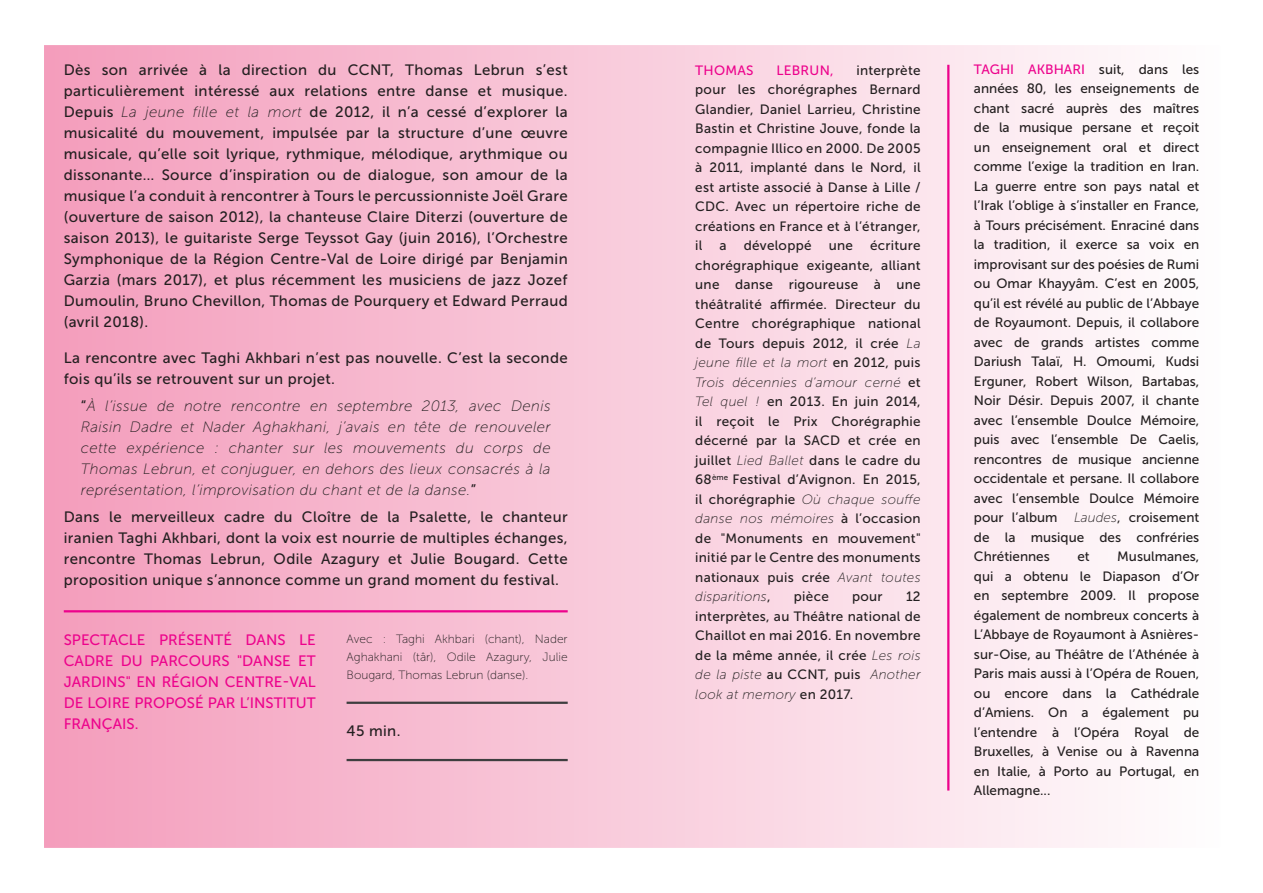
<style>
.page{position:relative;width:1263px;height:893px;background:#fff}
.page>*{position:absolute;margin:0;border:0;box-sizing:border-box;transform-origin:0 0}
.GRAND_TITRE{font:15px/21px "Museo Sans 500";letter-spacing:.025em;color:#231f20;text-align:justify}
.GRAND_TITRE-2{font:italic 15px/21px "Museo Sans 100";letter-spacing:.025em;color:#231f20;text-align:justify}
.GRAND_TITRE-3{font:15px/21px "Museo Sans 500";color:#ed028c;text-align:justify}
.Genres___calendrier{font:13.5px/19.5px "Museo Sans 500";letter-spacing:.02em;color:#231f20;text-align:justify}
.Genres___calendrier-2{font:13.5px "Museo Sans 500";letter-spacing:.02em;color:#ed028c}
.GRAND_TITRE-4{font:12px/18px "Museo Sans 100";color:#231f20;text-align:justify}
.s1{font-family:"Museo Sans 100";font-style:italic}
.s2{font-family:"Museo Sans 500";font-style:normal}
.s3{color:#ed028c}
</style>
<div class="page">
<div style="left:43px;top:44px;width:1178px;height:805px;background:linear-gradient(to right,#f49cbc,#fefdfe);border:2px solid #fff"></div>
<hr style="left:947px;top:65px;width:2px;height:725px;background:#ed028c">
<hr style="left:64px;top:610px;width:504px;height:2px;background:#ed028c">
<hr style="left:347px;top:702px;width:221px;height:2px;background:#3e3e3f">
<hr style="left:347px;top:759px;width:221px;height:2px;background:#3e3e3f">
<p class="GRAND_TITRE" style="left:64px;top:59px;width:505px">Dès son arrivée à la direction du CCNT, Thomas Lebrun s’est particulièrement intéressé aux relations entre danse et musique.<br>Depuis <span class="s1">La jeune fille et la mort</span> de 2012, il n’a cessé d’explorer la musicalité du mouvement, impulsée par la structure d’une œuvre musicale, qu’elle soit lyrique, rythmique, mélodique, arythmique ou dissonante… Source d’inspiration ou de dialogue, son amour de la musique l’a conduit à rencontrer à Tours le percussionniste Joël Grare (ouverture de saison 2012), la chanteuse Claire Diterzi (ouverture de saison 2013), le guitariste Serge Teyssot Gay (juin 2016), l’Orchestre Symphonique de la Région Centre-Val de Loire dirigé par Benjamin Garzia (mars 2017), et plus récemment les musiciens de jazz Jozef Dumoulin, Bruno Chevillon, Thomas de Pourquery et Edward Perraud (avril 2018).</p>
<p class="GRAND_TITRE" style="left:64px;top:347px;width:505px">La rencontre avec Taghi Akhbari n’est pas nouvelle. C’est la seconde fois qu’ils se retrouvent sur un projet.</p>
<p class="GRAND_TITRE-2" style="left:81px;top:396px;width:471px"><span class="s2">“</span>À l’issue de notre rencontre en septembre 2013, avec Denis Raisin Dadre et Nader Aghakhani, j’avais en tête de renouveler cette expérience : chanter sur les mouvements du corps de Thomas Lebrun, et conjuguer, en dehors des lieux consacrés à la représentation, l’improvisation du chant et de la danse.<span class="s2">”</span></p>
<p class="GRAND_TITRE" style="left:64px;top:506px;width:505px">Dans le merveilleux cadre du Cloître de la Psalette, le chanteur iranien Taghi Akhbari, dont la voix est nourrie de multiples échanges, rencontre Thomas Lebrun, Odile Azagury et Julie Bougard. Cette proposition unique s’annonce comme un grand moment du festival.</p>
<p class="GRAND_TITRE-3" style="left:64px;top:629px;width:253px">SPECTACLE PRÉSENTÉ DANS LE CADRE DU PARCOURS "DANSE ET JARDINS" EN RÉGION CENTRE-VAL DE LOIRE PROPOSÉ PAR L’INSTITUT FRANÇAIS.</p>
<p class="GRAND_TITRE-4" style="left:347px;top:630px;width:223px">Avec : Taghi Akhbari (chant), Nader Aghakhani (târ), Odile Azagury, Julie Bougard, Thomas Lebrun (danse).</p>
<p class="GRAND_TITRE" style="left:347px;top:720px;width:55px">45 min.</p>
<p class="Genres___calendrier-2" style="left:695px;top:63px;width:60px">THOMAS</p>
<p class="Genres___calendrier-2" style="left:776px;top:63px;width:59px">LEBRUN,</p>
<p class="Genres___calendrier" style="left:695px;top:61px;width:227px;text-indent:161px">interprète pour les chorégraphes Bernard Glandier, Daniel Larrieu, Christine Bastin et Christine Jouve, fonde la compagnie Illico en 2000. De 2005 à 2011, implanté dans le Nord, il est artiste associé à Danse à Lille / CDC. Avec un répertoire riche de créations en France et à l’étranger, il</p>
<p class="Genres___calendrier" style="left:695px;top:236px;width:227px;text-indent:175px">écriture chorégraphique exigeante, alliant une danse rigoureuse à une théâtralité affirmée. Directeur du Centre chorégraphique national de Tours depuis 2012, il crée <span class="s1">La jeune fille et la mort</span> en 2012, puis <span class="s1">Trois décennies d’amour cerné</span> et <span class="s1">Tel quel !</span> en 2013. En juin 2014, il reçoit le Prix Chorégraphie décerné par la SACD et crée en juillet <span class="s1">Lied Ballet</span> dans le cadre du 68<sup>ème</sup> Festival d’Avignon. En 2015, il chorégraphie <span class="s1">Où chaque souffe danse nos mémoires</span> à l’occasion de "Monuments en mouvement" initié par le Centre des monuments nationaux puis crée <span class="s1">Avant toutes disparitions</span>,</p>
<p class="Genres___calendrier" style="left:720px;top:236px;width:9px">a</p>
<p class="Genres___calendrier" style="left:744px;top:236px;width:69px">développé</p>
<p class="Genres___calendrier" style="left:829px;top:236px;width:26px">une</p>
<p class="Genres___calendrier" style="left:695px;top:587px;width:227px;text-indent:211px">12 interprètes, au Théâtre national de Chaillot en mai 2016. En novembre de la même année, il crée <span class="s1">Les rois de la piste</span> au CCNT, puis <span class="s1">Another look at memory</span> en 2017.</p>
<p class="Genres___calendrier" style="left:794px;top:587px;width:36px">pièce</p>
<p class="Genres___calendrier" style="left:852px;top:587px;width:32px">pour</p>
<p class="Genres___calendrier" style="left:974px;top:60px;width:227px"><span class="s3">TAGHI AKBHARI</span> suit, dans les années 80, les enseignements de chant sacré auprès des maîtres de la musique persane et reçoit un enseignement oral et direct comme l’exige la tradition en Iran.<br>La guerre entre son pays natal et l’Irak l’oblige à s’installer en France, à Tours précisément. Enraciné dans la tradition, il exerce sa voix en improvisant sur des poésies de Rumi ou Omar Khayyâ m. C’est en 2005, qu’il est révélé au public de l’Abbaye de Royaumont. Depuis, il collabore avec de grands artistes comme Dariush Talaï, H. Omoumi, Kudsi Erguner, Robert Wilson, Bartabas, Noir Désir. Depuis 2007, il chante avec l’ensemble Doulce Mémoire, puis avec l’ensemble De Caelis, rencontres de musique ancienne occidentale et persane. Il collabore avec l’ensemble Doulce Mémoire pour l’album <span class="s1">Laudes</span>, croisement de la musique des confréries Chrétiennes</p>
<p class="Genres___calendrier" style="left:974px;top:547px;width:227px;text-indent:143px">Musulmanes, qui a obtenu le Diapason d’Or en septembre 2009. Il propose également de nombreux concerts à L’Abbaye de Royaumont à Asnières&shy;sur-Oise, au Théâtre de l’Athénée à Paris mais aussi à l’Opéra de Rouen, ou encore dans la Cathédrale d’Amiens. On a également pu l’entendre à l’Opéra Royal de Bruxelles, à Venise ou à Ravenna en Italie, à Porto au Portugal, en Allemagne...</p>
<p class="Genres___calendrier" style="left:1077px;top:547px;width:14px">et</p>
</div>
